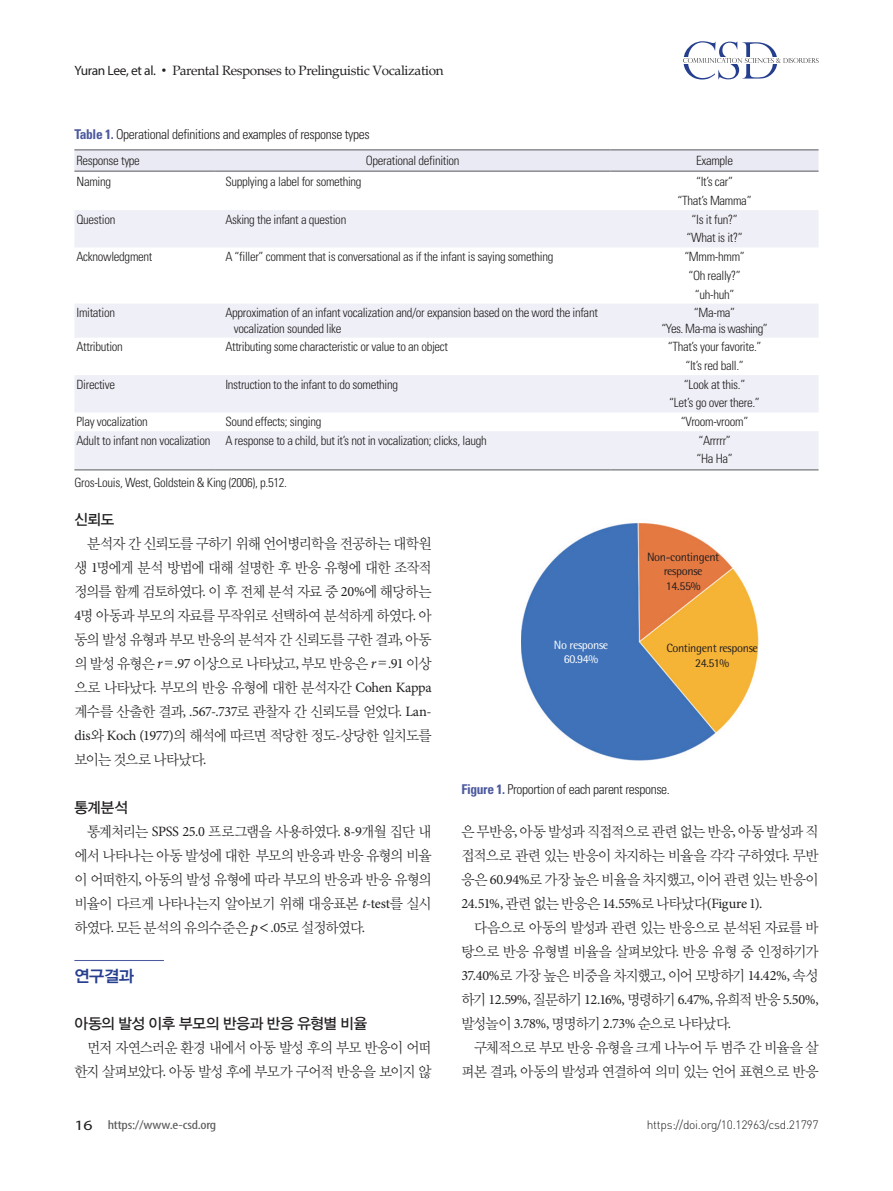
<style>
.page{position:relative;width:893px;height:1191px;background:#fff}
.page>*{position:absolute;margin:0;border:0;box-sizing:border-box;transform-origin:0 0}
.본문_대제목{font:16.5px "YDIYGO340";color:#253f8e}
.본문_중제목{font:15px "YDIYGO330";letter-spacing:-.01em;color:#231f20}
.본문{font:14.7px/24px "YDIY Mj O320";letter-spacing:-.055em;color:#231f20;text-align:justify;scale:.95 1}
.본문-2{font:14.25px "Minion Pro";letter-spacing:-.045em;color:#231f20}
.표제목_그림설명{font:300 condensed 13.5px "Univers LT Std";letter-spacing:-.025em;color:#231f20}
.t1{font:13.5px "Palatino Linotype";letter-spacing:-.025em;color:#231f20}
.표본문{font:300 condensed 12.75px/15.3px "Univers LT Std";letter-spacing:-.025em;color:#231f20}
.t2{font:condensed 12.75px "Myriad Pro";letter-spacing:-.015em;color:#57585a;scale:1.25 1}
.그림지문_9pt{font:12px/14.4px "Rotis Semi Sans Std";letter-spacing:-.03em;color:#231f20;text-align:center}
.t3{font:300 12px "DIN Pro";letter-spacing:-.025em;color:#231f20}
.그림지문_9pt-2{font:12px "Rotis Semi Sans Std";letter-spacing:-.03em;color:#fff}
.s1{font-family:"Myriad Pro"}
.s2{font-family:"Dotum"}
.s3{font-weight:700;color:#4d5a9e}
.s4{font-family:"Minion Pro";font-size:14.25px}
.s5{font-family:"Minion Pro";font-style:italic}
.s6{font-family:"YDIY Mj O320";font-size:14.7px}
.s7{font-stretch:normal;font-size:14.25px;color:#231f20}
</style>
<div class="page">
<svg style="left:683px;top:41px;width:135px;height:38px"></svg>
<hr style="left:74px;top:960px;width:90px;height:1px;background:#4d5a9e">
<div style="left:74px;top:151px;width:745px;height:20px;background:#e9eaf3"></div>
<svg style="left:75px;top:210px;width:743px;height:259px;fill:#eff0f7"></svg>
<hr style="left:74px;top:150px;width:141px;height:1px;background:#57585a">
<hr style="left:215px;top:150px;width:396px;height:1px;background:#57585a">
<hr style="left:611px;top:150px;width:208px;height:1px;background:#57585a">
<hr style="left:74px;top:171px;width:141px;height:1px;background:#57585a">
<hr style="left:215px;top:171px;width:396px;height:1px;background:#57585a">
<hr style="left:611px;top:171px;width:208px;height:1px;background:#57585a">
<hr style="left:74px;top:469px;width:141px;height:1px;background:#57585a">
<hr style="left:215px;top:469px;width:396px;height:1px;background:#57585a">
<hr style="left:611px;top:469px;width:208px;height:1px;background:#57585a">
<img style="left:522px;top:523px;width:236px;height:237px">
<p class="t1" style="left:74px;top:61px;width:371px"><span class="s1">Yuran Lee, et al.</span> <span class="s2">•</span> Parental Responses to Prelinguistic Vocalization</p>
<p class="표제목_그림설명" style="left:74px;top:126px;width:297px"><span class="s3">Table 1.</span> Operational definitions and examples of response types</p>
<p class="표본문" style="left:77px;top:153px;width:65px">Response type</p>
<p class="표본문" style="left:366px;top:153px;width:95px">Operational definition</p>
<p class="표본문" style="left:696px;top:153px;width:39px">Example</p>
<p class="표본문" style="left:77px;top:174px;width:36px">Naming</p>
<p class="표본문" style="left:225px;top:174px;width:138px">Supplying a label for something</p>
<p class="표본문" style="left:696px;top:174px;width:39px">“It’s car”</p>
<p class="표본문" style="left:678px;top:193px;width:76px">“That’s Mamma”</p>
<p class="표본문" style="left:77px;top:211px;width:40px">Question</p>
<p class="표본문" style="left:225px;top:211px;width:122px">Asking the infant a question</p>
<p class="표본문" style="left:692px;top:211px;width:48px">“Is it fun?”</p>
<p class="표본문" style="left:686px;top:230px;width:58px">“What is it?”</p>
<p class="표본문" style="left:77px;top:249px;width:77px">Acknowledgment</p>
<p class="표본문" style="left:225px;top:249px;width:330px">A “filler” comment that is conversational as if the infant is saying something</p>
<p class="표본문" style="left:684px;top:249px;width:62px">“Mmm-hmm”</p>
<p class="표본문" style="left:688px;top:268px;width:54px">“Oh really?”</p>
<p class="표본문" style="left:695px;top:286px;width:41px">“uh-huh”</p>
<p class="표본문" style="left:77px;top:305px;width:40px">Imitation</p>
<p class="표본문" style="left:234px;top:305px;width:365px;text-indent:-9px">Approximation of an infant vocalization and/or expansion based on the word the infant vocalization sounded like</p>
<p class="표본문" style="left:694px;top:305px;width:43px">“Ma-ma”</p>
<p class="표본문" style="left:661px;top:320px;width:108px">“Yes. Ma-ma is washing”</p>
<p class="표본문" style="left:77px;top:339px;width:48px">Attribution</p>
<p class="표본문" style="left:225px;top:339px;width:224px">Attributing some characteristic or value to an object</p>
<p class="표본문" style="left:668px;top:339px;width:95px">“That’s your favorite.”</p>
<p class="표본문" style="left:685px;top:358px;width:60px">“It’s red ball.”</p>
<p class="표본문" style="left:77px;top:376px;width:40px">Directive</p>
<p class="표본문" style="left:225px;top:376px;width:174px">Instruction to the infant to do something</p>
<p class="표본문" style="left:684px;top:376px;width:63px">“Look at this.”</p>
<p class="표본문" style="left:669px;top:395px;width:92px">“Let’s go over there.”</p>
<p class="표본문" style="left:77px;top:414px;width:73px">Play vocalization</p>
<p class="표본문" style="left:225px;top:414px;width:97px">Sound effects; singing</p>
<p class="표본문" style="left:681px;top:414px;width:69px">“Vroom-vroom”</p>
<p class="표본문" style="left:77px;top:432px;width:135px">Adult to infant non vocalization</p>
<p class="표본문" style="left:225px;top:432px;width:263px">A response to a child, but it’s not in vocalization; clicks, laugh</p>
<p class="표본문" style="left:698px;top:432px;width:34px">“Arrrrr”</p>
<p class="표본문" style="left:696px;top:451px;width:38px">“Ha Ha”</p>
<p class="표본문" style="left:74px;top:475px;width:214px">Gros-Louis, West, Goldstein &amp; King (2006), p.512.</p>
<p class="본문_중제목" style="left:74px;top:511px;width:42px">신뢰도</p>
<p class="본문" style="left:74px;top:531px;width:377px;text-indent:13px">분석자 간 신뢰도를 구하기 위해 언어병리학을 전공하는 대학원 생 <span class="s4">1</span>명에게 분석 방법에 대해 설명한 후 반응 유형에 대한 조작적 정의를 함께 검토하였다<span class="s4">.</span> 이 후 전체 분석 자료 중 <span class="s4">20%</span>에 해당하는 <span class="s4">4</span>명 아동과 부모의 자료를 무작위로 선택하여 분석하게 하였다<span class="s4">.</span> 아 동의 발성 유형과 부모 반응의 분석자 간 신뢰도를 구한 결과<span class="s4">,</span> 아동 의 발성 유형은 <span class="s5">r</span><span class="s2">=</span><span class="s4">.97</span> 이상으로 나타났고<span class="s4">,</span> 부모 반응은 <span class="s5">r</span><span class="s2">=</span><span class="s4">.91</span> 이상 으로 나타났다<span class="s4">.</span> 부모의 반응 유형에 대한 분석자간 <span class="s4">Cohen Kappa </span>계수를 산출한 결과<span class="s4">, .567-.737</span>로 관찰자 간 신뢰도를 얻었다<span class="s4">. Lan&shy;dis</span>와 <span class="s4">Koch (1977)</span>의 해석에 따르면 적당한 정도<span class="s4">-</span>상당한 일치도를 보이는 것으로 나타났다<span class="s4">.</span></p>
<p class="본문_중제목" style="left:74px;top:799px;width:55px">통계분석</p>
<p class="본문" style="left:74px;top:819px;width:377px;text-indent:13px">통계처리는 <span class="s4">SPSS 25.0</span> 프로그램을 사용하였다<span class="s4">. 8-9</span>개월 집단 내 에서 나타나는 아동 발성에 대한 부모의 반응과 반응 유형의 비율 이 어떠한지<span class="s4">,</span> 아동의 발성 유형에 따라 부모의 반응과 반응 유형의 비율이 다르게 나타나는지 알아보기 위해 대응표본 <span class="s5">t</span><span class="s4">-test</span>를 실시 하였다<span class="s4">.</span> 모든 분석의 유의수준은 <span class="s5">p</span><span class="s2">&lt;</span> <span class="s4">.05</span>로 설정하였다<span class="s4">.</span></p>
<p class="본문_대제목" style="left:74px;top:966px;width:61px">연구결과</p>
<p class="본문_중제목" style="left:74px;top:1015px;width:294px">아동의 발성 이후 부모의 반응과 반응 유형별 비율</p>
<p class="본문" style="left:74px;top:1035px;width:377px;text-align:right">먼저 자연스러운 환경 내에서 아동 발성 후의 부모 반응이 어떠 한지 살펴보았다<span class="s4">.</span> 아동 발성 후에 부모가 구어적 반응을 보이지 않</p>
<p class="그림지문_9pt-2" style="left:554px;top:637px;width:56px">No response</p>
<p class="그림지문_9pt-2" style="left:564px;top:652px;width:36px">60.94%</p>
<p class="그림지문_9pt" style="left:647px;top:549px;width:74px">Non-contingent response<br>14.55%</p>
<p class="그림지문_9pt" style="left:666px;top:641px;width:93px">Contingent response<br>24.51%</p>
<p class="표제목_그림설명" style="left:461px;top:781px;width:210px"><span class="s3">Figure 1.</span> Proportion of each parent response.</p>
<p class="본문" style="left:461px;top:819px;width:377px">은 무반응<span class="s4">,</span> 아동 발성과 직접적으로 관련 없는 반응<span class="s4">,</span> 아동 발성과 직 접적으로 관련 있는 반응이 차지하는 비율을 각각 구하였다<span class="s4">.</span> 무반 응은 <span class="s4">60.94%</span>로 가장 높은 비율을 차지했고<span class="s4">,</span> 이어 관련 있는 반응이</p>
<p class="본문-2" style="left:461px;top:893px;width:302px">24.51%, <span class="s6">관련 없는 반응은</span> 14.55%<span class="s6">로 나타났다</span>(Figure 1).</p>
<p class="본문" style="left:461px;top:915px;width:377px;text-indent:13px">다음으로 아동의 발성과 관련 있는 반응으로 분석된 자료를 바 탕으로 반응 유형별 비율을 살펴보았다<span class="s4">.</span> 반응 유형 중 인정하기가 <span class="s4">37.40%</span>로 가장 높은 비중을 차지했고<span class="s4">,</span> 이어 모방하기 <span class="s4">14.42%,</span> 속성</p>
<p class="본문-2" style="left:461px;top:989px;width:359px"><span class="s6">하기</span> 12.59%, <span class="s6">질문하기</span> 12.16%, <span class="s6">명령하기</span> 6.47%, <span class="s6">유희적 반응</span> 5.50%,</p>
<p class="본문" style="left:461px;top:1011px;width:285px">발성놀이 <span class="s4">3.78%,</span> 명명하기 <span class="s4">2.73%</span> 순으로 나타났다<span class="s4">.</span></p>
<p class="본문" style="left:461px;top:1035px;width:377px;text-align:right">구체적으로 부모 반응 유형을 크게 나누어 두 범주 간 비율을 살 펴본 결과<span class="s4">,</span> 아동의 발성과 연결하여 의미 있는 언어 표현으로 반응</p>
<p class="t2" style="left:74px;top:1117px;width:115px"><span class="s7">16</span> https://www.e-csd.org</p>
<p class="t3" style="left:647px;top:1116px;width:173px">https://doi.org/10.12963/csd.21797</p>
</div>
